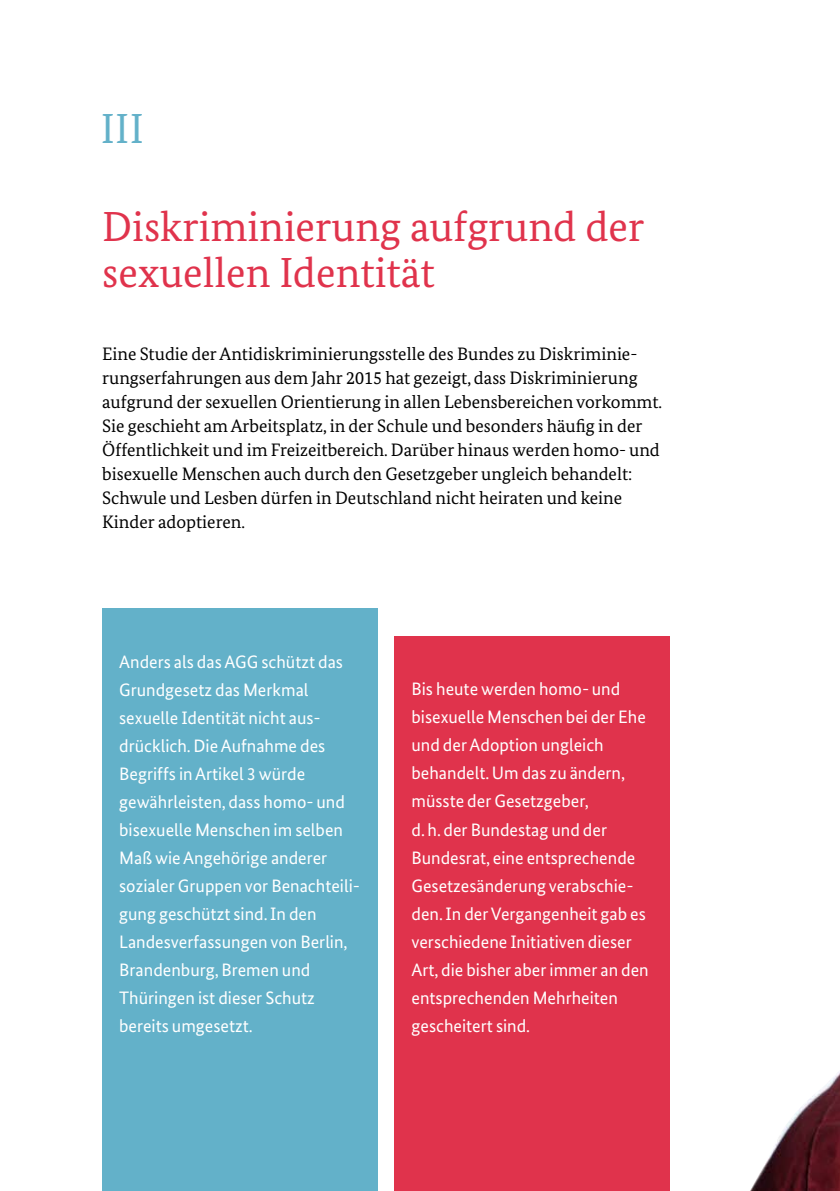
<style>
.page{position:relative;width:840px;height:1191px;background:#fff}
.page>*{position:absolute;margin:0;border:0;box-sizing:border-box;transform-origin:0 0}
.t1{font:42px/46px "Bundes Serif";color:#e0334c}
.t2{font:42px "Bundes Serif";color:#63b1c9}
.t3{font:18px/28px "Bundes Sans";color:#fff}
.t4{font:18px/24px "Bundes Serif";color:#000}
</style>
<div class="page">
<div style="left:394px;top:636px;width:275px;height:52px;background:#e0334c"></div>
<div style="left:394px;top:664px;width:275px;height:388px;background:#e0334c"></div>
<div style="left:394px;top:1028px;width:275px;height:108px;background:#e0334c"></div>
<div style="left:394px;top:1112px;width:275px;height:52px;background:#e0334c"></div>
<div style="left:394px;top:1140px;width:275px;height:51px;background:#e0334c"></div>
<div style="left:102px;top:608px;width:275px;height:53px;background:#63b1c9"></div>
<div style="left:102px;top:636px;width:275px;height:529px;background:#63b1c9"></div>
<div style="left:102px;top:1140px;width:275px;height:51px;background:#63b1c9"></div>
<img style="left:750px;top:1072px;width:89px;height:119px">
<h2 class="t2" style="left:101px;top:103px;width:45px">III</h2>
<h2 class="t1" style="left:102px;top:203px;width:543px">Diskriminierung aufgrund der sexuellen Identität</h2>
<p class="t4" style="left:102px;top:342px;width:561px">Eine Studie der Antidiskriminierungsstelle des Bundes zu Diskriminie&shy;rungserfahrungen aus dem Jahr 2015 hat gezeigt, dass Diskriminierung aufgrund der sexuellen Orientierung in allen Lebensbereichen vorkommt.<br>Sie geschieht am Arbeitsplatz, in der Schule und besonders häufig in der Öffentlichkeit und im Freizeitbereich. Darüber hinaus werden homo- und bisexuelle Menschen auch durch den Gesetzgeber ungleich behandelt:<br>Schwule und Lesben dürfen in Deutschland nicht heiraten und keine Kinder adoptieren.</p>
<p class="t3" style="left:119px;top:647px;width:242px">Anders als das AGG schützt das<br>Grundgesetz das Merkmal sexuelle Identität nicht aus&shy;drücklich. Die Aufnahme des<br>Begriffs in Artikel 3 würde gewährleisten, dass homo- und bisexuelle Menschen im selben<br>Maß wie Angehörige anderer sozialer Gruppen vor Benachteili&shy;gung geschützt sind. In den<br>Landesverfassungen von Berlin,<br>Brandenburg, Bremen und<br>Thüringen ist dieser Schutz bereits umgesetzt.</p>
<p class="t3" style="left:411px;top:675px;width:239px">Bis heute werden homo- und bisexuelle Menschen bei der Ehe und der Adoption ungleich behandelt. Um das zu ändern, müsste der Gesetzgeber,<br>d. h. der Bundestag und der<br>Bundesrat, eine entsprechende<br>Gesetzesänderung verabschie&shy;den. In der Vergangenheit gab es verschiedene Initiativen dieser<br>Art, die bisher aber immer an den entsprechenden Mehrheiten gescheitert sind.</p>
</div>
